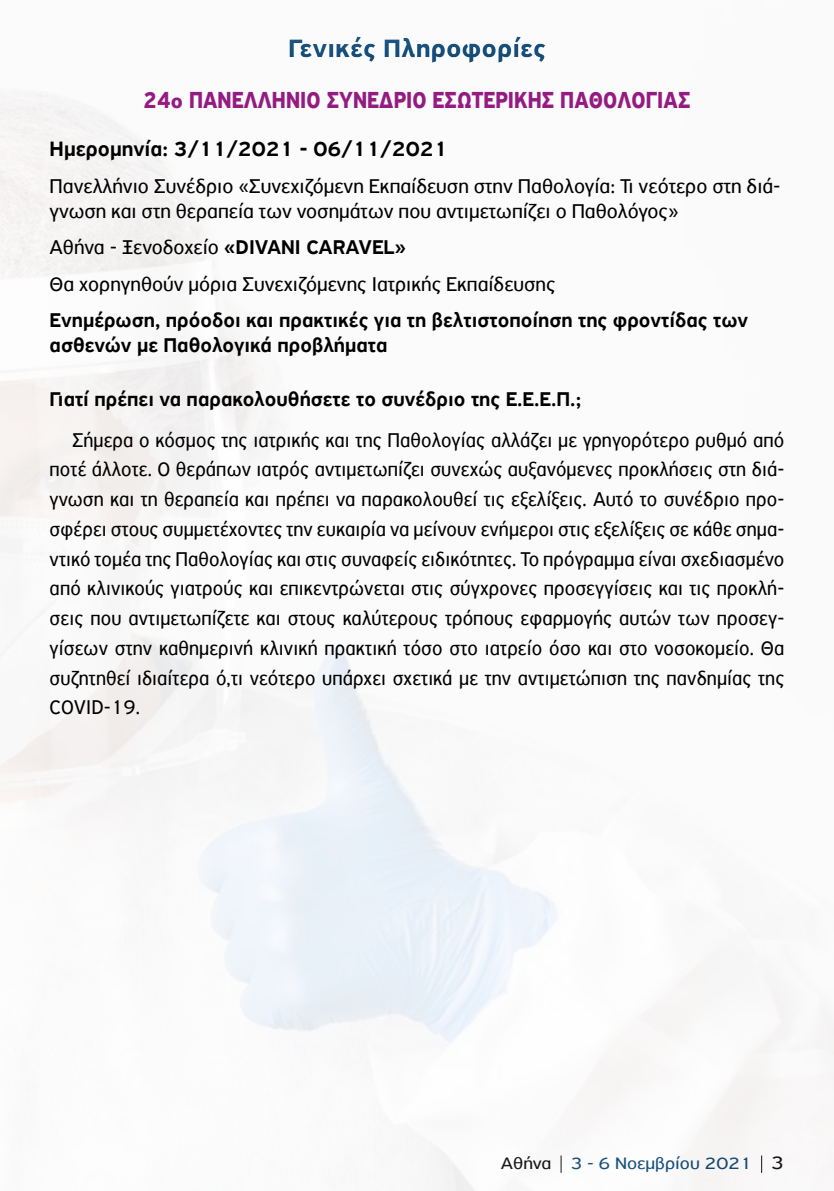
<style>
.page{position:relative;width:834px;height:1191px;background:#fff}
.page>*{position:absolute;margin:0;border:0;box-sizing:border-box;transform-origin:0 0}
.t1{font:700 26.78px "PF Highway Sans Pro";color:#004071}
.t2{font:700 24.5px "PF Highway Sans Pro";letter-spacing:.005em;color:#941b82;scale:.85 1}
.t3{font:500 21.88px "PF Highway Sans Pro";color:#000}
.t4{font:21px/29.8px "PF Highway Sans Pro";color:#000;text-align:justify;scale:.95 1}
.t5{font:21px/25.2px "PF Highway Sans Pro";color:#000}
.t6{font:500 21px/25.2px "PF Highway Sans Pro";color:#000}
.t7{font:17.5px "PF Highway Sans Pro";color:#004071;scale:1.1 1}
.s1{font-size:21px}
.s2{font-weight:500}
.s3{color:#000}
.s4{font-size:19.25px;color:#000}
</style>
<div class="page">
<img style="left:0;top:57px;width:833px;height:1134px">
<p class="t1" style="left:288px;top:32px;width:259px">Γενικές Πληροφορίες</p>
<p class="t2" style="left:144px;top:85px;width:643px">24<span class="s1">ο</span> Πανελλήνιο Συνέδριο Εσωτερικής Παθολογίας</p>
<p class="t3" style="left:50px;top:136px;width:399px">Ημερομηνία: 3/11/2021 - 06/11/2021</p>
<p class="t5" style="left:50px;top:173px;width:732px">Πανελλήνιο Συνέδριο «Συνεχιζόμενη Εκπαίδευση στην Παθολογία: Τι νεότερο στη διά&shy;γνωση και στη θεραπεία των νοσημάτων που αντιμετωπίζει ο Παθολόγος»</p>
<p class="t5" style="left:50px;top:229px;width:507px;line-height:36.4px">Αθήνα - Ξενοδοχείο <span class="s2">«DIVANI CARAVEL»<br></span>Θα χορηγηθούν μόρια Συνεχιζόμενης Ιατρικής Εκπαίδευσης</p>
<p class="t6" style="left:50px;top:308px;width:700px">Ενημέρωση, πρόοδοι και πρακτικές για τη βελτιστοποίηση της φροντίδας των ασθενών με Παθολογικά προβλήματα</p>
<p class="t6" style="left:50px;top:386px;width:533px">Γιατί πρέπει να παρακολουθήσετε το συνέδριο της Ε.Ε.Ε.Π.;</p>
<p class="t4" style="left:50px;top:425px;width:774px;text-indent:22px">Σήμερα ο κόσμος της ιατρικής και της Παθολογίας αλλάζει με γρηγορότερο ρυθμό από ποτέ άλλοτε. Ο θεράπων ιατρός αντιμετωπίζει συνεχώς αυξανόμενες προκλήσεις στη διά&shy;γνωση και τη θεραπεία και πρέπει να παρακολουθεί τις εξελίξεις. Αυτό το συνέδριο προ&shy;σφέρει στους συμμετέχοντες την ευκαιρία να μείνουν ενήμεροι στις εξελίξεις σε κάθε σημα&shy;ντικό τομέα της Παθολογίας και στις συναφείς ειδικότητες. Το πρόγραμμα είναι σχεδιασμένο από κλινικούς γιατρούς και επικεντρώνεται στις σύγχρονες προσεγγίσεις και τις προκλή&shy;σεις που αντιμετωπίζετε και στους καλύτερους τρόπους εφαρμογής αυτών των προσεγ&shy;γίσεων στην καθημερινή κλινική πρακτική τόσο στο ιατρείο όσο και στο νοσοκομείο. Θα συζητηθεί ιδιαίτερα ό,τι νεότερο υπάρχει σχετικά με την αντιμετώπιση της πανδημίας της COVID-19.</p>
<p class="t7" style="left:501px;top:1153px;width:259px"><span class="s3">Αθήνα</span> 3 - 6 Νοεμβρίου 2021 <span class="s4">3</span></p>
</div>
